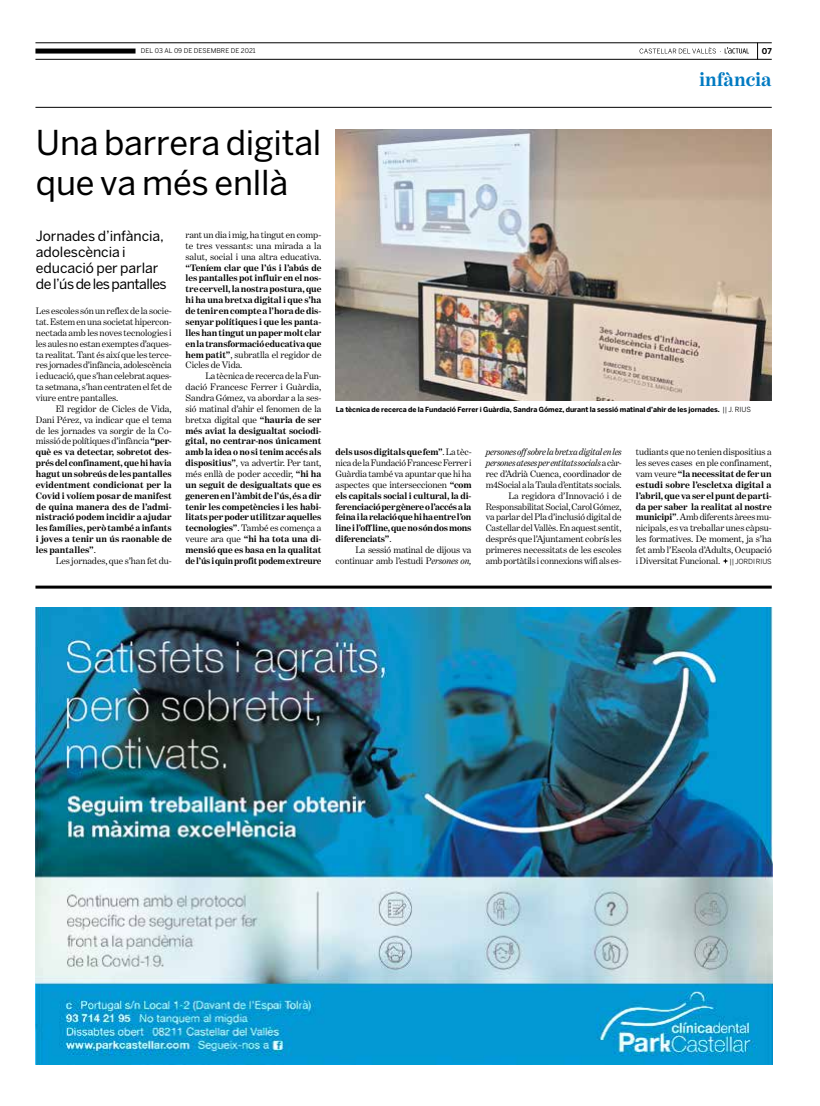
<style>
.page{position:relative;width:820px;height:1106px;background:#fff}
.page>*{position:absolute;margin:0;border:0;box-sizing:border-box;transform-origin:0 0}
.t1{font:34px/40px "Benton Sans";letter-spacing:-.005em;color:#000}
.t2{font:700 20px "Benton Modern One";letter-spacing:-.005em;color:#007ac2}
.t3{font:14px/16px "Benton Sans";letter-spacing:-.005em;color:#000}
.t4{font:700 9.5px/10.9px "Benton Modern One";letter-spacing:-.01em;color:#000;text-align:justify}
.t5{font:9.5px/10.9px "Benton Modern One";letter-spacing:-.01em;color:#000;text-align:justify}
.t6{font:700 8px "Benton Sans";color:#000}
.t7{font:700 7px "Benton Sans";letter-spacing:-.01em;color:#000}
.t8{font:6.5px "Benton Sans";letter-spacing:.005em;color:#000}
.s1{font-weight:400}
.s2{font-style:italic}
.s3{font-weight:700}
.s4{font-family:"Benton Sans";font-size:7px}
</style>
<div class="page">
<svg style="left:757px;top:44px;width:1px;height:15px"></svg>
<svg style="left:639px;top:47px;width:109px;height:7px"></svg>
<hr style="left:35px;top:107px;width:736px;height:1px;background:#000">
<hr style="left:35px;top:43px;width:736px;height:1px;background:#000">
<hr style="left:35px;top:59px;width:736px;height:1px;background:#000">
<div style="left:35px;top:49px;width:100px;height:5px;background:#000"></div>
<img style="left:35px;top:607px;width:736px;height:457px">
<hr style="left:35px;top:585px;width:736px;height:3px;background:#000">
<img style="left:335px;top:130px;width:436px;height:271px">
<svg style="left:723px;top:558px;width:5px;height:6px"></svg>
<p class="t8" style="left:141px;top:47px;width:116px">DEL 03 AL 09 DE DESEMBRE DE 2021</p>
<p class="t6" style="left:761px;top:46px;width:11px">07</p>
<h2 class="t2" style="left:698px;top:68px;width:74px">infància</h2>
<h1 class="t1" style="left:36px;top:122px;width:287px">Una barrera digital que va més enllà</h1>
<p class="t5" style="left:185px;top:229px;width:137px">rant un dia i mig, ha tingut en comp&shy;te tres vessants: una mirada a la salut, social i una altra educativa.</p>
<p class="t4" style="left:185px;top:262px;width:137px">“Teníem clar que l’ús i l’abús de les pantalles pot influir en el nos&shy;tre cervell, la nostra postura, que hi ha una bretxa digital i que s’ha de tenir en compte a l’hora de dis&shy;senyar polítiques i que les panta&shy;lles han tingut un paper molt clar en la transformació educativa que hem patit”<span class="s1">, subratlla el regidor de Cicles de Vida.</span></p>
<p class="t4" style="left:185px;top:370px;width:137px;text-indent:20px"><span class="s1">La tècnica de recerca de la Fun&shy;dació Francesc Ferrer i Guàrdia, Sandra Gómez, va abordar a la ses&shy;sió matinal d’ahir el fenomen de la bretxa digital que</span> “hauria de ser més aviat la desigualtat sociodi&shy;gital, no centrar-nos únicament amb la idea o no si tenim accés als dispositius”<span class="s1">, va advertir. Per tant, més enllà de poder accedir,</span> “hi ha un seguit de desigualtats que es generen en l’àmbit de l’ús, és a dir tenir les competències i les habi&shy;litats per poder utilitzar aquelles tecnologies”<span class="s1">. També es comença a veure ara que</span> “hi ha tota una di&shy;mensió que es basa en la qualitat de l’ús i quin profit podem extreure</p>
<h3 class="t3" style="left:36px;top:228px;width:132px">Jornades d’infància, adolescència i educació per parlar de l’ús de les pantalles</h3>
<p class="t5" style="left:36px;top:305px;width:137px">Les escoles són un reflex de la socie&shy;tat. Estem en una societat hipercon&shy;nectada amb les noves tecnologies i les aules no estan exemptes d’aques&shy;ta realitat. Tant és així que les terce&shy;res jornades d’infància, adolescència i educació, que s’han celebrat aques&shy;ta setmana, s’han centraten el fet de viure entre pantalles.</p>
<p class="t4" style="left:36px;top:403px;width:137px;text-indent:20px"><span class="s1">El regidor de Cicles de Vida, Dani Pérez, va indicar que el tema de les jornades va sorgir de la Co&shy;missió de polítiques d’infància</span> “per&shy;què es va detectar, sobretot des&shy;prés del confinament, que hi havia hagut un sobreús de les pantalles evidentment condicionat per la Covid i volíem posar de manifest de quina manera des de l’admi&shy;nistració podem incidir a ajudar les famílies, però també a infants i joves a tenir un ús raonable de les pantalles”<span class="s1">.</span></p>
<p class="t5" style="left:56px;top:555px;width:117px">Les jornades, que s’han fet du-</p>
<p class="t7" style="left:336px;top:405px;width:416px">La tècnica de recerca de la Fundació Ferrer i Guàrdia, Sandra Gómez, durant la sessió matinal d’ahir de les jornades. <span class="s1">|| J. RIUS</span></p>
<p class="t4" style="left:335px;top:446px;width:137px">dels usos digitals que fem”<span class="s1">. La tèc&shy;nica de la Fundació Francesc Ferrer i Guàrdia també va apuntar que hi ha aspectes que interseccionen</span> “com els capitals social i cultural, la di&shy;ferenciació per gènere o l’accés a la feina i la relació que hi ha entre l’on line i l’off line, que no són dos mons diferenciats”<span class="s1">.</span></p>
<p class="t5" style="left:335px;top:544px;width:137px;text-align:right">La sessió matinal de dijous va continuar amb l’estudi P<span class="s2">ersones on,</span></p>
<p class="t5" style="left:485px;top:446px;width:137px;text-align:right"><span class="s2">persones off sobre la bretxa digital en les persones ateses per entitats socials</span> a càr&shy;rec d’Adrià Cuenca, coordinador de m4Social a la Taula d’entitats socials.<br>La regidora d’Innovació i de Responsabilitat Social, Carol Gómez, va parlar del Pla d’inclusió digital de Castellar del Vallès. En aquest sentit, després que l’Ajuntament cobrís les primeres necessitats de les escoles amb portàtils i connexions wifi als es-</p>
<p class="t5" style="left:635px;top:446px;width:137px">tudiants que no tenien dispositius a les seves cases en ple confinament, vam veure <span class="s3">“la necessitat de fer un estudi sobre l’escletxa digital a l’abril, que va ser el punt de parti&shy;da per saber la realitat al nostre municipi”</span>. Amb diferents àrees mu&shy;nicipals, es va treballar unes càpsu&shy;les formatives. De moment, ja s’ha fet amb l’Escola d’Adults, Ocupació i Diversitat Funcional. <span class="s4">|| JORDI RIUS</span></p>
</div>
